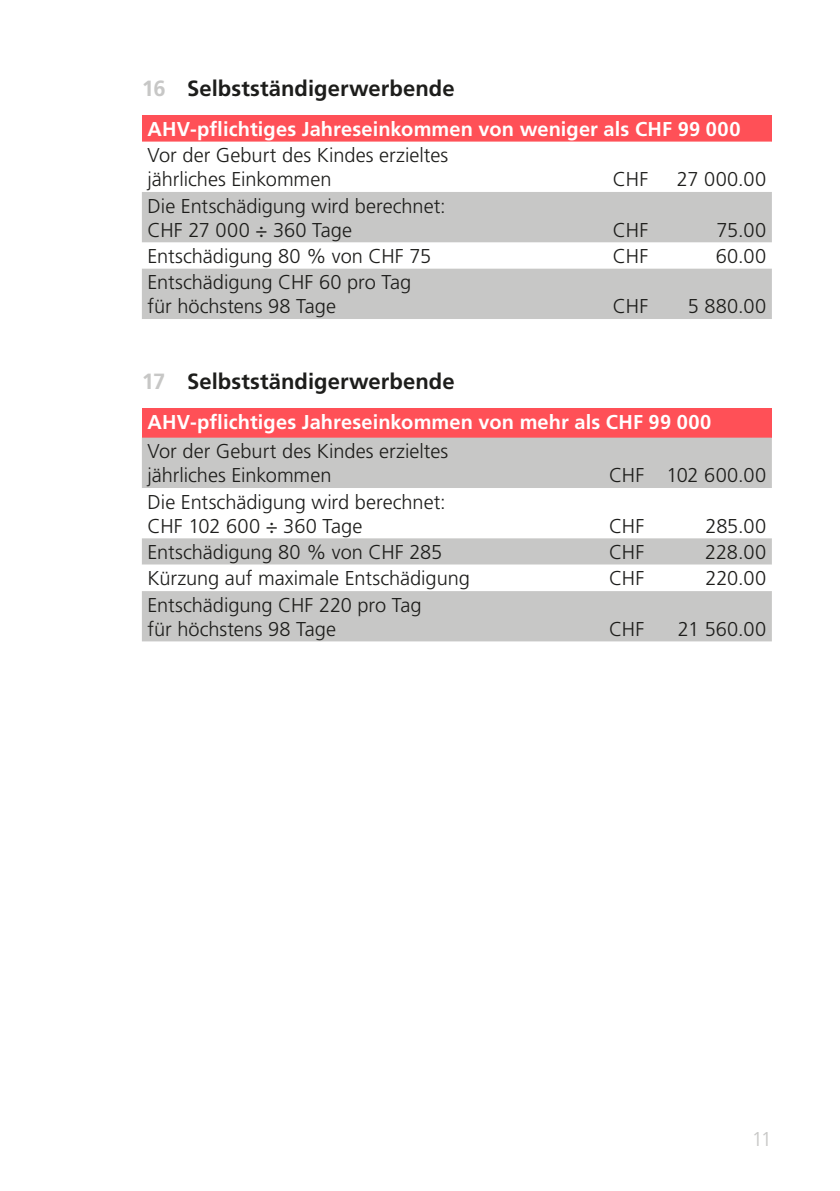
<style>
.page{position:relative;width:840px;height:1191px;background:#fff}
.page>*{position:absolute;margin:0;border:0;box-sizing:border-box;transform-origin:0 0}
.t1{font:700 22px "Frutiger LT Std";letter-spacing:.005em;color:#1d1d1b}
.Grundtext{font:300 20px/24px "Frutiger LT Std";letter-spacing:-.005em;color:#1d1d1b}
.Tabellen_Text_Weiss{font:700 20px "Frutiger LT Std";letter-spacing:.005em;color:#fff}
.t2{font:300 20px "Frutiger LT Std";color:#c7c7c6}
.s1{color:#c7c7c6}
</style>
<div class="page">
<div style="left:142px;top:115px;width:629px;height:27px;background:#ff5057"></div>
<svg style="left:142px;top:192px;width:629px;height:127px;fill:#c7c7c6"></svg>
<div style="left:142px;top:408px;width:629px;height:29px;background:#ff5057"></div>
<svg style="left:142px;top:437px;width:629px;height:204px;fill:#c7c7c6"></svg>
<svg style="left:142px;top:565px;width:629px;height:26px"></svg>
<p class="t1" style="left:142px;top:75px;width:314px"><span class="s1">16</span> Selbstständigerwerbende</p>
<p class="Tabellen_Text_Weiss" style="left:147px;top:117px;width:594px">AHV-pflichtiges Jahreseinkommen von weniger als CHF 99 000</p>
<p class="Grundtext" style="left:147px;top:144px;width:302px">Vor der Geburt des Kindes erzieltes jährliches Einkommen</p>
<p class="Grundtext" style="left:612px;top:168px;width:37px">CHF</p>
<p class="Grundtext" style="left:676px;top:168px;width:91px">27 000.00</p>
<p class="Grundtext" style="left:147px;top:194px;width:299px">Die Entschädigung wird berechnet:<br>CHF 27 000 ÷ 360 Tage</p>
<p class="Grundtext" style="left:612px;top:218px;width:37px">CHF</p>
<p class="Grundtext" style="left:716px;top:218px;width:51px">75.00</p>
<p class="Grundtext" style="left:147px;top:244px;width:285px">Entschädigung 80 % von CHF 75</p>
<p class="Grundtext" style="left:612px;top:244px;width:37px">CHF</p>
<p class="Grundtext" style="left:715px;top:244px;width:52px">60.00</p>
<p class="Grundtext" style="left:147px;top:271px;width:265px">Entschädigung CHF 60 pro Tag für höchstens 98 Tage</p>
<p class="Grundtext" style="left:612px;top:295px;width:37px">CHF</p>
<p class="Grundtext" style="left:687px;top:295px;width:80px">5 880.00</p>
<p class="t1" style="left:142px;top:368px;width:314px"><span class="s1">17</span> Selbstständigerwerbende</p>
<p class="Tabellen_Text_Weiss" style="left:147px;top:410px;width:565px">AHV-pflichtiges Jahreseinkommen von mehr als CHF 99 000</p>
<p class="Grundtext" style="left:147px;top:440px;width:302px">Vor der Geburt des Kindes erzieltes jährliches Einkommen</p>
<p class="Grundtext" style="left:609px;top:464px;width:37px">CHF</p>
<p class="Grundtext" style="left:666px;top:464px;width:101px">102 600.00</p>
<p class="Grundtext" style="left:147px;top:490px;width:299px">Die Entschädigung wird berechnet:<br>CHF 102 600 ÷ 360 Tage</p>
<p class="Grundtext" style="left:609px;top:514px;width:37px">CHF</p>
<p class="Grundtext" style="left:705px;top:514px;width:62px">285.00</p>
<p class="Grundtext" style="left:147px;top:540px;width:296px">Entschädigung 80 % von CHF 285</p>
<p class="Grundtext" style="left:609px;top:540px;width:37px">CHF</p>
<p class="Grundtext" style="left:704px;top:540px;width:63px">228.00</p>
<p class="Grundtext" style="left:147px;top:567px;width:323px">Kürzung auf maximale Entschädigung</p>
<p class="Grundtext" style="left:609px;top:567px;width:37px">CHF</p>
<p class="Grundtext" style="left:705px;top:567px;width:62px">220.00</p>
<p class="Grundtext" style="left:147px;top:593px;width:275px">Entschädigung CHF 220 pro Tag für höchstens 98 Tage</p>
<p class="Grundtext" style="left:609px;top:617px;width:37px">CHF</p>
<p class="Grundtext" style="left:677px;top:617px;width:90px">21 560.00</p>
<p class="t2" style="left:751px;top:1127px;width:22px">11</p>
</div>
